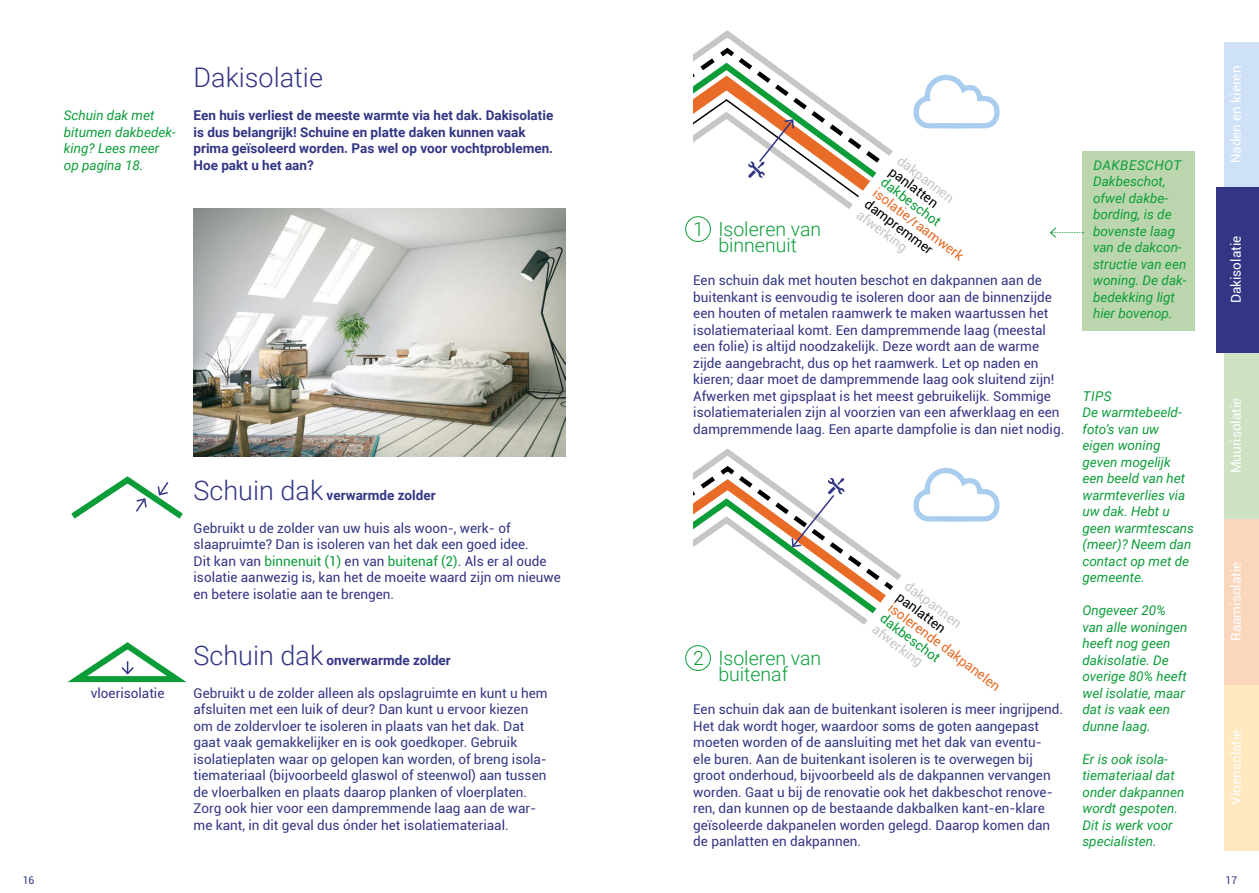
<style>
.page{position:relative;width:1259px;height:893px;background:#fff}
.page>*{position:absolute;margin:0;border:0;box-sizing:border-box;transform-origin:0 0}
.t1{font:300 27px "Roboto";color:#333685}
.t2{font:300 19.5px/16.5px "Roboto";color:#0c9d39;text-align:center}
.t3{font:13.5px/16.5px "Roboto";color:#333685}
.t4{font:italic 13.5px/16.5px "Roboto";color:#0c9d39}
.t5{font:700 13.5px/16.5px "Roboto";color:#333685}
.t6{font:13.5px "Roboto";color:#fff}
.t7{font:13.5px "Roboto";color:#e86b27}
.t8{font:13.5px "Roboto";color:#c6c6c6}
.t9{font:13.5px "Roboto";color:#000}
.t10{font:13.5px "Roboto";color:#0c9d39}
.t11{font:10.5px "Roboto";color:#333685}
.s1{font-weight:300;font-size:27px}
.s2{color:#0c9d39}
</style>
<div class="page">
<svg style="left:71px;top:476px;width:112px;height:43px"></svg>
<img style="left:193px;top:208px;width:373px;height:248px">
<svg style="left:69px;top:642px;width:118px;height:41px"></svg>
<div style="left:1082px;top:151px;width:113px;height:180px;background:#bbd6ae"></div>
<svg style="left:1050px;top:227px;width:33px;height:11px"></svg>
<svg style="left:685px;top:30px;width:315px;height:212px"></svg>
<svg style="left:685px;top:448px;width:315px;height:223px"></svg>
<div style="left:1216px;top:187px;width:43px;height:166px;background:#333685"></div>
<div style="left:1225px;top:353px;width:34px;height:166px;background:#cee1c3"></div>
<div style="left:1225px;top:43px;width:34px;height:144px;background:#cee1f6"></div>
<div style="left:1225px;top:685px;width:34px;height:165px;background:#ffe8c0"></div>
<div style="left:1225px;top:519px;width:34px;height:166px;background:#fad6bd"></div>
<p class="t4" style="left:64px;top:106px;width:114px">Schuin dak met bitumen dakbedek&shy;king? Lees meer op pagina 18.</p>
<h1 class="t1" style="left:193px;top:58px;width:131px">Dakisolatie</h1>
<p class="t5" style="left:193px;top:106px;width:361px">Een huis verliest de meeste warmte via het dak. Dakisolatie is dus belangrijk! Schuine en platte daken kunnen vaak prima geïsoleerd worden. Pas wel op voor vochtproblemen.<br>Hoe pakt u het aan?</p>
<p class="t3" style="left:91px;top:684px;width:75px">vloerisolatie</p>
<p class="t5" style="left:193px;top:486px;width:244px"><span class="s1">Schuin dak</span> verwarmde zolder</p>
<p class="t3" style="left:193px;top:519px;width:369px">Gebruikt u de zolder van uw huis als woon-, werk- of slaapruimte? Dan is isoleren van het dak een goed idee.<br>Dit kan van <span class="s2">binnenuit (1)</span> en van <span class="s2">buitenaf (2)</span>. Als er al oude isolatie aanwezig is, kan het de moeite waard zijn om nieuwe en betere isolatie aan te brengen.</p>
<p class="t5" style="left:193px;top:651px;width:259px"><span class="s1">Schuin dak</span> onverwarmde zolder</p>
<p class="t3" style="left:193px;top:684px;width:356px">Gebruikt u de zolder alleen als opslagruimte en kunt u hem afsluiten met een luik of deur? Dan kunt u ervoor kiezen om de zoldervloer te isoleren in plaats van het dak. Dat gaat vaak gemakkelijker en is ook goedkoper. Gebruik isolatieplaten waar op gelopen kan worden, of breng isola&shy;tiemateriaal (bijvoorbeeld glaswol of steenwol) aan tussen de vloerbalken en plaats daarop planken of vloerplaten.<br>Zorg ook hier voor een dampremmende laag aan de war&shy;me kant, in dit geval dus ónder het isolatiemateriaal.</p>
<p class="t8" style="left:904px;top:151px;width:69px;rotate:37deg">dakpannen</p>
<p class="t9" style="left:896px;top:162px;width:59px;rotate:37deg">panlatten</p>
<p class="t10" style="left:888px;top:173px;width:72px;rotate:37deg">dakbeschot</p>
<p class="t7" style="left:880px;top:184px;width:111px;rotate:37deg">isolatie/raamwerk</p>
<p class="t9" style="left:872px;top:195px;width:83px;rotate:37deg">dampremmer</p>
<p class="t8" style="left:864px;top:205px;width:61px;rotate:37deg">afwerking</p>
<h2 class="t2" style="left:693px;top:220px;width:129px">1 Isoleren van binnenuit</h2>
<p class="t3" style="left:693px;top:271px;width:372px">Een schuin dak met houten beschot en dakpannen aan de buitenkant is eenvoudig te isoleren door aan de binnenzijde een houten of metalen raamwerk te maken waartussen het isolatiemateriaal komt. Een dampremmende laag (meestal een folie) is altijd noodzakelijk. Deze wordt aan de warme zijde aangebracht, dus op het raamwerk. Let op naden en kieren; daar moet de dampremmende laag ook sluitend zijn!<br>Afwerken met gipsplaat is het meest gebruikelijk. Sommige isolatiematerialen zijn al voorzien van een afwerklaag en een dampremmende laag. Een aparte dampfolie is dan niet nodig.</p>
<p class="t8" style="left:912px;top:577px;width:69px;rotate:37deg">dakpannen</p>
<p class="t9" style="left:904px;top:587px;width:59px;rotate:37deg">panlatten</p>
<p class="t7" style="left:896px;top:598px;width:137px;rotate:37deg">isolerende dakpanelen</p>
<p class="t10" style="left:887px;top:609px;width:72px;rotate:37deg">dakbeschot</p>
<p class="t8" style="left:879px;top:620px;width:61px;rotate:37deg">afwerking</p>
<h2 class="t2" style="left:693px;top:649px;width:129px">2 Isoleren van buitenaf</h2>
<p class="t3" style="left:693px;top:700px;width:371px">Een schuin dak aan de buitenkant isoleren is meer ingrijpend.<br>Het dak wordt hoger, waardoor soms de goten aangepast moeten worden of de aansluiting met het dak van eventu-<br>ele buren. Aan de buitenkant isoleren is te overwegen bij groot onderhoud, bijvoorbeeld als de dakpannen vervangen worden. Gaat u bij de renovatie ook het dakbeschot renove&shy;ren, dan kunnen op de bestaande dakbalken kant-en-klare geïsoleerde dakpanelen worden gelegd. Daarop komen dan de panlatten en dakpannen.</p>
<p class="t4" style="left:1093px;top:156px;width:95px">DAKBESCHOT<br>Dakbeschot, ofwel dakbe&shy;bording, is de bovenste laag van de dakcon&shy;structie van een woning. De dak&shy;bedekking ligt hier bovenop.</p>
<p class="t4" style="left:1082px;top:387px;width:113px">TIPS<br>De warmtebeeld&shy;foto’s van uw eigen woning geven mogelijk een beeld van het warmteverlies via uw dak. Hebt u geen warmtescans (meer)? Neem dan contact op met de gemeente.</p>
<p class="t4" style="left:1082px;top:601px;width:107px">Ongeveer 20% van alle woningen heeft nog geen dakisolatie. De overige 80% heeft wel isolatie, maar dat is vaak een dunne laag.</p>
<p class="t4" style="left:1082px;top:750px;width:103px">Er is ook isola&shy;tiemateriaal dat onder dakpannen wordt gespoten.<br>Dit is werk voor specialisten.</p>
<p class="t6" style="left:1226px;top:163px;width:99px;rotate:-90deg">Naden en kieren</p>
<p class="t6" style="left:1226px;top:303px;width:69px;rotate:-90deg">Dakisolatie</p>
<p class="t6" style="left:1226px;top:473px;width:77px;rotate:-90deg">Muurisolatie</p>
<p class="t6" style="left:1226px;top:641px;width:81px;rotate:-90deg">Raamisolatie</p>
<p class="t6" style="left:1226px;top:805px;width:77px;rotate:-90deg">Vloerisolatie</p>
<p class="t11" style="left:23px;top:873px;width:13px">16</p>
<p class="t11" style="left:1225px;top:873px;width:13px">17</p>
</div>
